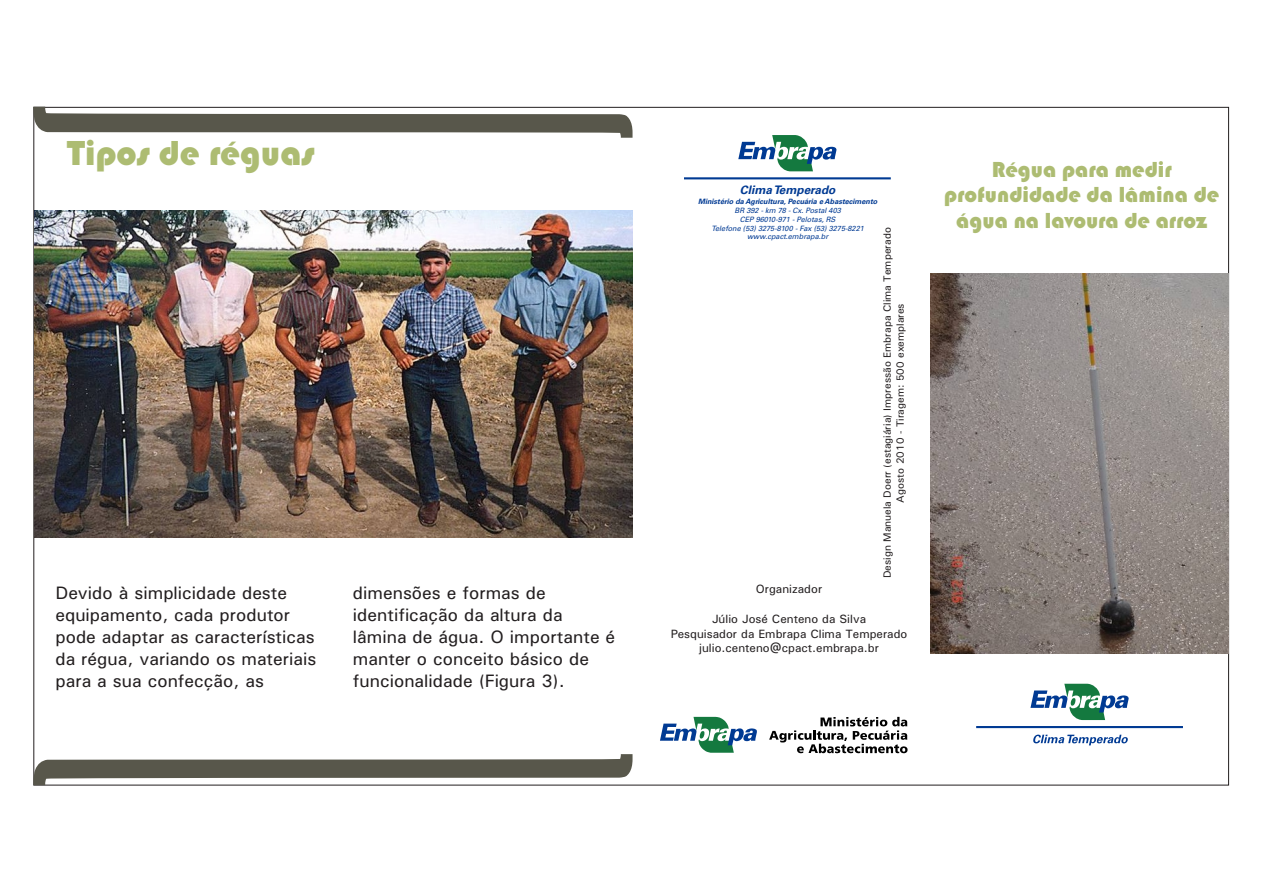
<style>
.page{position:relative;width:1263px;height:893px;background:#fff}
.page>*{position:absolute;margin:0;border:0;box-sizing:border-box;transform-origin:0 0}
.t1{font:36px "Bauhaus 93";color:#adbc72}
.t2{font:22.65px/25.5px "Bauhaus 93";color:#adbc72;text-align:center}
.t3{font:500 18px/22.2px "Univers";color:#231f20}
.t4{font:500 12px/14.7px "Univers";color:#231f20;text-align:center}
.t5{font:italic 700 11.7px "Univers LT";color:#003a93}
.t6{font:500 10.5px/12.9px "Univers";color:#231f20;text-align:center}
.t7{font:italic 7.35px/8.9px "Univers LT";color:#003a93;text-align:center}
.t8{font:italic 700 7.35px "Univers LT";color:#003a93}
</style>
<div class="page">
<img style="left:930px;top:274px;width:298px;height:380px">
<svg style="left:660px;top:717px;width:97px;height:36px"></svg>
<svg style="left:769px;top:717px;width:139px;height:36px"></svg>
<img style="left:34px;top:210px;width:598px;height:328px">
<svg style="left:33px;top:107px;width:599px;height:31px"></svg>
<svg style="left:33px;top:754px;width:599px;height:31px"></svg>
<svg style="left:684px;top:177px;width:207px;height:2px"></svg>
<svg style="left:738px;top:135px;width:99px;height:36px"></svg>
<svg style="left:976px;top:726px;width:207px;height:2px"></svg>
<svg style="left:1033px;top:735px;width:95px;height:10px"></svg>
<svg style="left:1030px;top:684px;width:99px;height:36px"></svg>
<h1 class="t1" style="left:67px;top:132px;width:249px">Tipos de réguas</h1>
<p class="t5" style="left:740px;top:186px;width:97px">Clima Temperado</p>
<p class="t8" style="left:698px;top:199px;width:181px">Ministério da Agricultura, Pecuária e Abastecimento</p>
<p class="t7" style="left:711px;top:207px;width:154px">BR 392 - km 78 - Cx. Postal 403<br>CEP 96010-971 - Pelotas, RS<br>Telefone (53) 3275-8100 - Fax (53) 3275-8221 www.cpact.embrapa.br</p>
<p class="t6" style="left:882px;top:578px;width:352px;rotate:-90deg">Design Manuela Doerr (estagiária) Impressão Embrapa Clima Temperado<br>Agosto 2010 - Tiragem: 500 exemplares</p>
<p class="t3" style="left:55px;top:583px;width:263px">Devido à simplicidade deste equipamento, cada produtor pode adaptar as características da régua, variando os materiais para a sua confecção, as</p>
<p class="t4" style="left:756px;top:583px;width:68px">Organizador</p>
<p class="t3" style="left:353px;top:583px;width:264px">dimensões e formas de identificação da altura da lâmina de água. O importante é manter o conceito básico de funcionalidade (Figura 3).</p>
<p class="t4" style="left:671px;top:612px;width:238px">Júlio José Centeno da Silva<br>Pesquisador da Embrapa Clima Temperado julio.centeno@cpact.embrapa.br</p>
<p class="t2" style="left:944px;top:157px;width:277px">Régua para medir profundidade da lâmina de água na lavoura de arroz</p>
</div>
